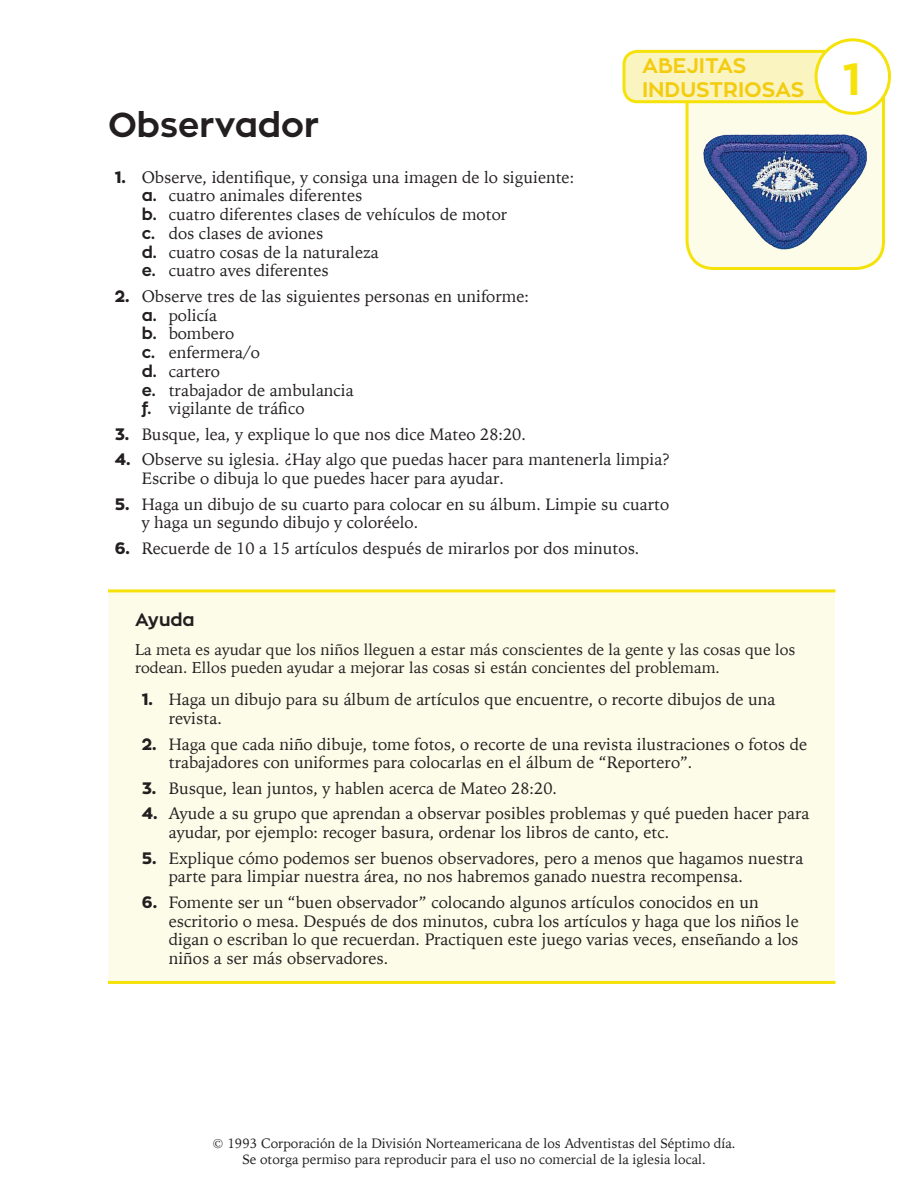
<style>
.page{position:relative;width:918px;height:1188px;background:#fff}
.page>*{position:absolute;margin:0;border:0;box-sizing:border-box;transform-origin:0 0}
.t1{font:700 34.5px "Zona Pro";color:#231f20}
.t2{font:700 21px/24px "Zona Pro";color:#f3cc12}
.t3{font:700 18px "Zona Pro";color:#231f20}
.t4{font:16.5px/18.8px "Iowan Old Style";color:#231f20}
.t5{font:15.75px/18px "Iowan Old Style";color:#231f20}
.t6{font:13.5px/16.2px "Iowan Old Style";color:#231f20;text-align:center}
.s1{font-size:45px;color:#f5e209}
.s2{font-family:"Zona Pro";font-weight:800}
.s3{font-family:"Zona Pro";font-weight:700}
</style>
<div class="page">
<div style="left:108px;top:592px;width:727px;height:389px;background:#fdfce9"></div>
<hr style="left:108px;top:589px;width:727px;height:3px;background:#f5e209">
<hr style="left:108px;top:981px;width:727px;height:3px;background:#f5e209">
<svg style="left:622px;top:48px;width:265px;height:222px"></svg>
<div style="left:816px;top:40px;width:74px;height:73px;background:#fff;border-radius:50%"></div>
<div style="left:815px;top:38px;width:76px;height:77px;border:3px solid #f5e209;border-radius:50%"></div>
<img style="left:684px;top:122px;width:203px;height:144px">
<p class="t2" style="left:642px;top:54px;width:221px">ABEJITAS<br>INDUSTRIOSAS <span class="s1">1</span></p>
<h1 class="t1" style="left:108px;top:102px;width:213px">Observador</h1>
<p class="t4" style="left:142px;top:167px;width:434px;text-indent:-27px"><span class="s2">1.</span> Observe, identifique, y consiga una imagen de lo siguiente: <span class="s3">a.</span> cuatro animales diferentes<br><span class="s3">b.</span> cuatro diferentes clases de vehículos de motor<br><span class="s3">c.</span> dos clases de aviones<br><span class="s3">d.</span> cuatro cosas de la naturaleza<br><span class="s3">e.</span> cuatro aves diferentes</p>
<p class="t4" style="left:142px;top:286px;width:389px;text-indent:-27px"><span class="s2">2.</span> Observe tres de las siguientes personas en uniforme: <span class="s3">a.</span> policía<br><span class="s3">b.</span> bombero<br><span class="s3">c.</span> enfermera/o<br><span class="s3">d.</span> cartero<br><span class="s3">e.</span> trabajador de ambulancia<br><span class="s3">f.</span> vigilante de tráfico</p>
<p class="t4" style="left:115px;top:424px;width:413px"><span class="s2">3.</span> Busque, lea, y explique lo que nos dice Mateo 28:20.</p>
<p class="t4" style="left:142px;top:449px;width:530px;text-indent:-27px"><span class="s2">4.</span> Observe su iglesia. ¿Hay algo que puedas hacer para mantenerla limpia?<br>Escribe o dibuja lo que puedes hacer para ayudar.</p>
<p class="t4" style="left:142px;top:494px;width:529px;text-indent:-27px"><span class="s2">5.</span> Haga un dibujo de su cuarto para colocar en su álbum. Limpie su cuarto y haga un segundo dibujo y coloréelo.</p>
<p class="t4" style="left:115px;top:538px;width:526px"><span class="s2">6.</span> Recuerde de 10 a 15 artículos después de mirarlos por dos minutos.</p>
<p class="t3" style="left:135px;top:608px;width:61px">Ayuda</p>
<p class="t5" style="left:135px;top:640px;width:662px">La meta es ayudar que los niños lleguen a estar más conscientes de la gente y las cosas que los rodean. Ellos pueden ayudar a mejorar las cosas si están concientes del problemam.</p>
<p class="t4" style="left:169px;top:690px;width:608px;text-indent:-27px"><span class="s2">1.</span> Haga un dibujo para su álbum de artículos que encuentre, o recorte dibujos de una revista.</p>
<p class="t4" style="left:169px;top:734px;width:640px;text-indent:-27px"><span class="s2">2.</span> Haga que cada niño dibuje, tome fotos, o recorte de una revista ilustraciones o fotos de trabajadores con uniformes para colocarlas en el álbum de “Reportero”.</p>
<p class="t4" style="left:142px;top:778px;width:417px"><span class="s2">3.</span> Busque, lean juntos, y hablen acerca de Mateo 28:20.</p>
<p class="t4" style="left:169px;top:804px;width:642px;text-indent:-27px"><span class="s2">4.</span> Ayude a su grupo que aprendan a observar posibles problemas y qué pueden hacer para ayudar, por ejemplo: recoger basura, ordenar los libros de canto, etc.</p>
<p class="t4" style="left:169px;top:848px;width:636px;text-indent:-27px"><span class="s2">5.</span> Explique cómo podemos ser buenos observadores, pero a menos que hagamos nuestra parte para limpiar nuestra área, no nos habremos ganado nuestra recompensa.</p>
<p class="t4" style="left:169px;top:892px;width:632px;text-indent:-27px"><span class="s2">6.</span> Fomente ser un “buen observador” colocando algunos artículos conocidos en un escritorio o mesa. Después de dos minutos, cubra los artículos y haga que los niños le digan o escriban lo que recuerdan. Practiquen este juego varias veces, enseñando a los niños a ser más observadores.</p>
<p class="t6" style="left:213px;top:1135px;width:525px">© 1993 Corporación de la División Norteamericana de los Adventistas del Séptimo día.<br>Se otorga permiso para reproducir para el uso no comercial de la iglesia local.</p>
</div>
